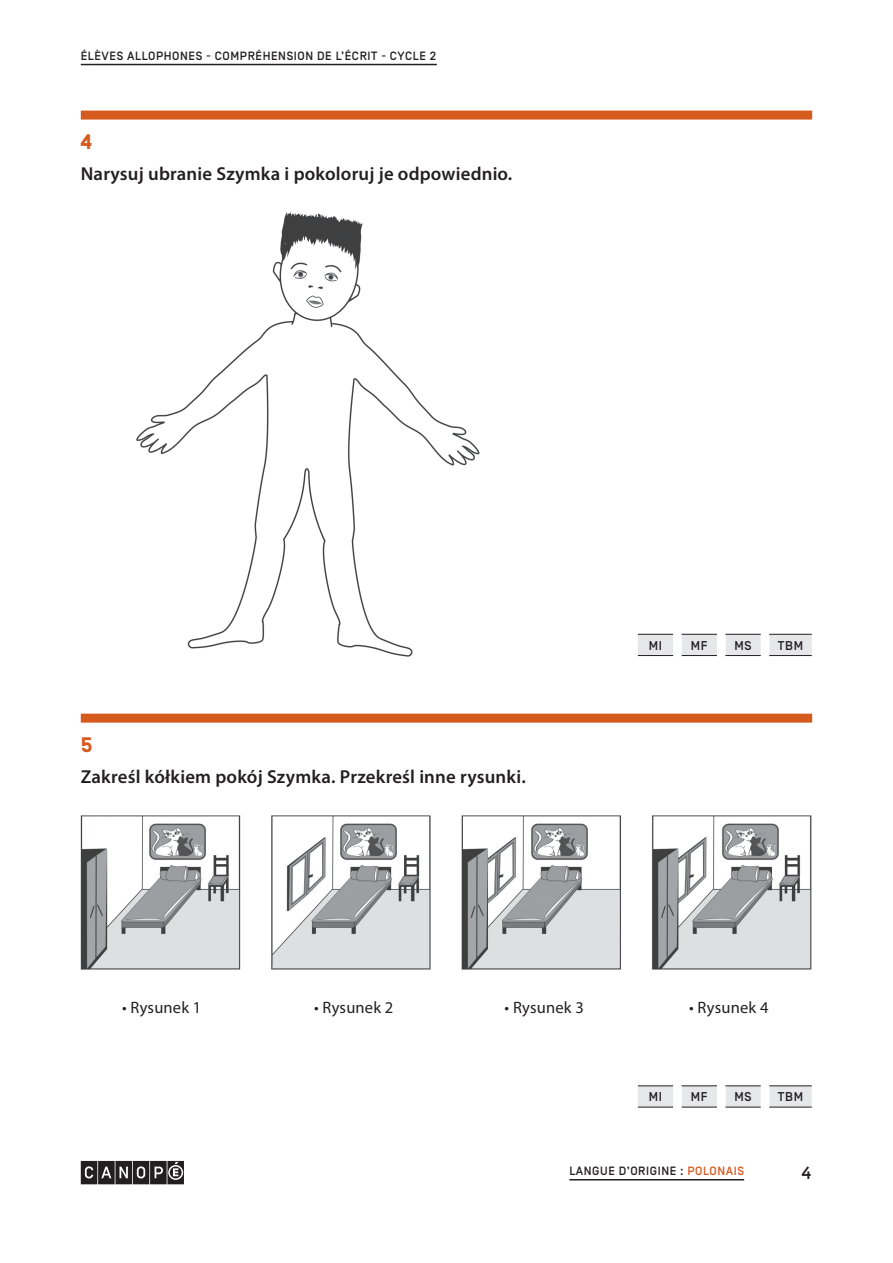
<style>
.page{position:relative;width:893px;height:1263px;background:#fff}
.page>*{position:absolute;margin:0;border:0;box-sizing:border-box;transform-origin:0 0}
.t1{font:700 21px "Simplon BP";color:#d55a1e}
.t2{font:600 18.75px "Myriad Pro";letter-spacing:.01em;color:#231f20}
.t3{font:500 18px "Simplon BP Mono";color:#231f20}
.t4{font:16.5px "Myriad Pro";letter-spacing:.01em;color:#231f20}
.t5{font:500 12.75px "Simplon BP";letter-spacing:.05em;color:#231f20}
.t6{font:500 12px "Simplon BP";letter-spacing:.05em;color:#231f20}
.s1{color:#d55a1e}
</style>
<div class="page">
<hr style="left:81px;top:64px;width:356px;height:1px;background:#231f20">
<svg style="left:81px;top:1161px;width:103px;height:23px;background:#4b4849"></svg>
<hr style="left:569px;top:1179px;width:175px;height:1px;background:#231f20">
<div style="left:81px;top:111px;width:731px;height:9px;background:#d55a1e"></div>
<div style="left:81px;top:714px;width:731px;height:9px;background:#d55a1e"></div>
<svg style="left:638px;top:634px;width:174px;height:21px"></svg>
<hr style="left:638px;top:634px;width:35px;height:1px;background:#231f20">
<hr style="left:682px;top:634px;width:35px;height:1px;background:#231f20">
<hr style="left:725px;top:634px;width:36px;height:1px;background:#231f20">
<hr style="left:769px;top:634px;width:43px;height:1px;background:#231f20">
<hr style="left:638px;top:655px;width:35px;height:1px;background:#231f20">
<hr style="left:682px;top:655px;width:35px;height:1px;background:#231f20">
<hr style="left:725px;top:655px;width:36px;height:1px;background:#231f20">
<hr style="left:769px;top:655px;width:43px;height:1px;background:#231f20">
<svg style="left:638px;top:1086px;width:174px;height:21px"></svg>
<hr style="left:638px;top:1085px;width:35px;height:1px;background:#231f20">
<hr style="left:682px;top:1085px;width:35px;height:1px;background:#231f20">
<hr style="left:725px;top:1085px;width:36px;height:1px;background:#231f20">
<hr style="left:769px;top:1085px;width:43px;height:1px;background:#231f20">
<hr style="left:638px;top:1107px;width:35px;height:1px;background:#231f20">
<hr style="left:682px;top:1107px;width:35px;height:1px;background:#231f20">
<hr style="left:725px;top:1107px;width:36px;height:1px;background:#231f20">
<hr style="left:769px;top:1107px;width:43px;height:1px;background:#231f20">
<img style="left:136px;top:211px;width:344px;height:446px">
<img style="left:81px;top:815px;width:731px;height:155px">
<p class="t6" style="left:81px;top:49px;width:357px">ÉLÈVES ALLOPHONES - COMPRÉHENSION DE L’ÉCRIT - CYCLE 2</p>
<p class="t1" style="left:81px;top:130px;width:13px">4</p>
<p class="t2" style="left:81px;top:162px;width:433px">Narysuj ubranie Szymka i pokoloruj je odpowiednio.</p>
<p class="t1" style="left:81px;top:733px;width:13px">5</p>
<p class="t2" style="left:81px;top:765px;width:447px">Zakreśl kółkiem pokój Szymka. Przekreśl inne rysunki.</p>
<p class="t5" style="left:649px;top:638px;width:15px">MI</p>
<p class="t5" style="left:691px;top:638px;width:18px">MF</p>
<p class="t5" style="left:734px;top:638px;width:19px">MS</p>
<p class="t5" style="left:778px;top:638px;width:27px">TBM</p>
<p class="t4" style="left:122px;top:997px;width:81px">• Rysunek 1</p>
<p class="t4" style="left:314px;top:997px;width:81px">• Rysunek 2</p>
<p class="t4" style="left:505px;top:997px;width:81px">• Rysunek 3</p>
<p class="t4" style="left:689px;top:997px;width:81px">• Rysunek 4</p>
<p class="t5" style="left:649px;top:1089px;width:15px">MI</p>
<p class="t5" style="left:691px;top:1089px;width:18px">MF</p>
<p class="t5" style="left:734px;top:1089px;width:19px">MS</p>
<p class="t5" style="left:778px;top:1089px;width:27px">TBM</p>
<p class="t6" style="left:569px;top:1164px;width:176px">LANGUE D’ORIGINE : <span class="s1">POLONAIS</span></p>
<p class="t3" style="left:801px;top:1161px;width:12px">4</p>
</div>
